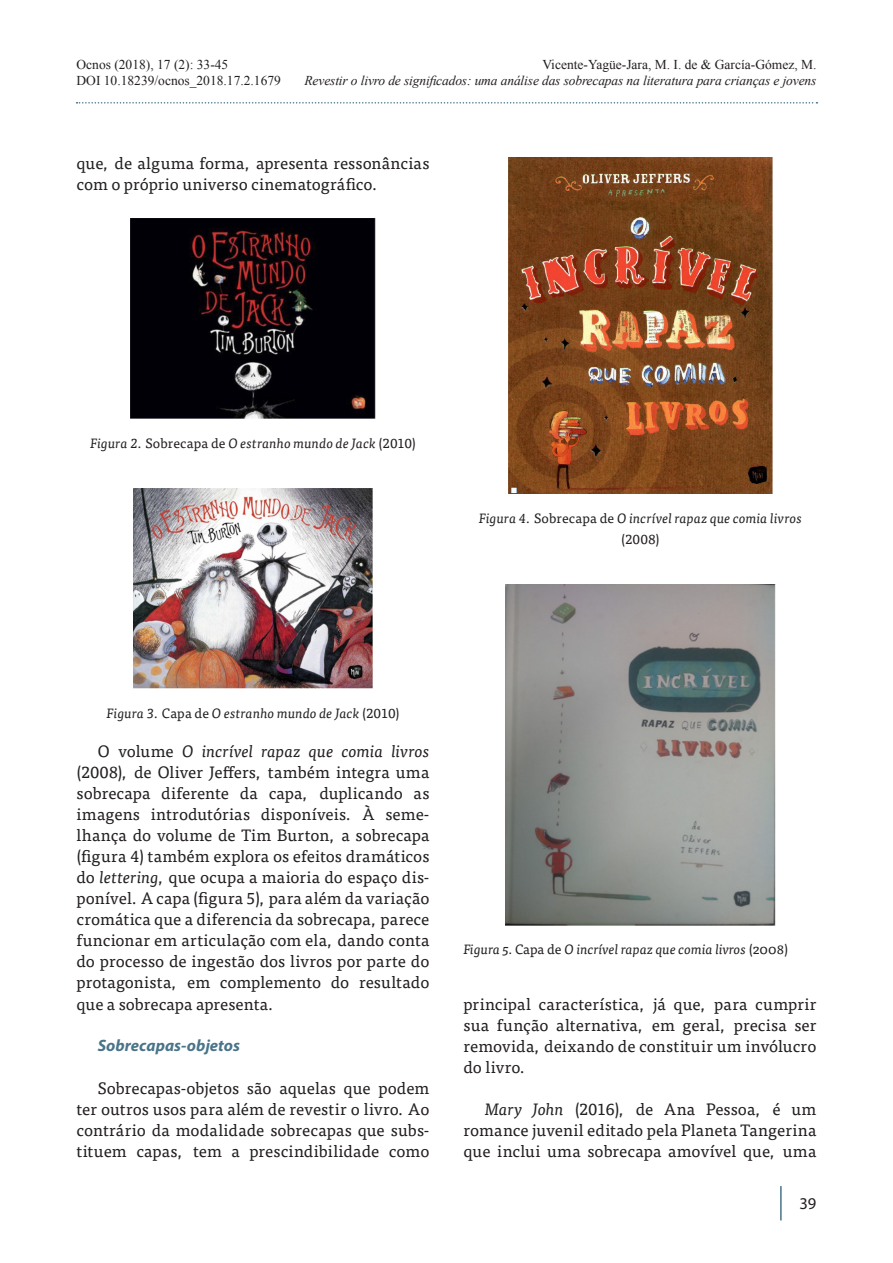
<style>
.page{position:relative;width:893px;height:1263px;background:#fff}
.page>*{position:absolute;margin:0;border:0;box-sizing:border-box;transform-origin:0 0}
.Texto_corrido{font:16.5px/21px "Tisa Pro";letter-spacing:.005em;color:#231f20;text-align:justify}
.Subapartado{font:italic 700 16.5px "Myriad Pro";letter-spacing:.005em;color:#49748a}
.t1{font:16.5px "Myriad Pro";color:#231f20}
.Título_figuras-image{font:italic 13.5px/21px "Tisa Pro";letter-spacing:.005em;color:#231f20;text-align:center}
.t2{font:13.5px/16.2px "Times New Roman";color:#231f20}
.t3{font:italic 13.5px "Times New Roman";letter-spacing:-.01em;color:#231f20}
.s1{font-style:normal}
.s2{font-style:italic}
</style>
<div class="page">
<svg style="left:77px;top:102px;width:740px;height:2px"></svg>
<hr style="left:780px;top:1187px;width:2px;height:33px;background:#49748a">
<img style="left:131px;top:218px;width:244px;height:200px">
<img style="left:133px;top:488px;width:240px;height:200px">
<img style="left:508px;top:157px;width:264px;height:336px">
<img style="left:506px;top:584px;width:269px;height:341px">
<p class="t2" style="left:77px;top:56px;width:206px">Ocnos (2018), 17 (2): 33-45<br>DOI 10.18239/ocnos_2018.17.2.1679</p>
<p class="t2" style="left:542px;top:56px;width:276px">Vicente-Yagüe-Jara, M. I. de &amp; García-Gómez, M.</p>
<p class="t3" style="left:305px;top:71px;width:513px">Revestir o livro de significados: uma análise das sobrecapas na literatura para crianças e jovens</p>
<p class="Texto_corrido" style="left:77px;top:152px;width:354px">que, de alguma forma, apresenta ressonâncias com o próprio universo cinematográfico.</p>
<p class="Título_figuras-image" style="left:90px;top:432px;width:327px">Figura 2<span class="s1">. Sobrecapa de</span> O estranho mundo de Jack <span class="s1">(2010)</span></p>
<p class="Título_figuras-image" style="left:479px;top:507px;width:325px">Figura 4. <span class="s1">Sobrecapa de</span> O incrível rapaz que comia livros <span class="s1">(2008)</span></p>
<p class="Título_figuras-image" style="left:107px;top:702px;width:294px">Figura 3<span class="s1">. Capa de</span> O estranho mundo de Jack <span class="s1">(2010)</span></p>
<p class="Texto_corrido" style="left:77px;top:740px;width:354px;text-indent:21px">O volume <span class="s2">O incrível rapaz que comia livros </span>(2008), de Oliver Jeffers, também integra uma sobrecapa diferente da capa, duplicando as imagens introdutórias disponíveis. À seme&shy;lhança do volume de Tim Burton, a sobrecapa (figura 4) também explora os efeitos dramáticos do <span class="s2">lettering</span>, que ocupa a maioria do espaço dis&shy;ponível. A capa (figura 5), para além da variação cromática que a diferencia da sobrecapa, parece funcionar em articulação com ela, dando conta do processo de ingestão dos livros por parte do protagonista, em complemento do resultado que a sobrecapa apresenta.</p>
<p class="Subapartado" style="left:98px;top:1034px;width:144px">Sobrecapas-objetos</p>
<p class="Texto_corrido" style="left:77px;top:1076px;width:354px;text-indent:21px">Sobrecapas-objetos são aquelas que podem ter outros usos para além de revestir o livro. Ao contrário da modalidade sobrecapas que subs&shy;tituem capas, tem a prescindibilidade como</p>
<p class="Título_figuras-image" style="left:463px;top:938px;width:326px">Figura 5. <span class="s1">Capa de</span> O incrível rapaz que comia livros <span class="s1">(2008)</span></p>
<p class="Texto_corrido" style="left:463px;top:992px;width:354px">principal característica, já que, para cumprir sua função alternativa, em geral, precisa ser removida, deixando de constituir um invólucro do livro.</p>
<p class="Texto_corrido" style="left:463px;top:1097px;width:354px;text-indent:21px"><span class="s2">Mary John</span> (2016), de Ana Pessoa, é um romance juvenil editado pela Planeta Tangerina que inclui uma sobrecapa amovível que, uma</p>
<p class="t1" style="left:799px;top:1194px;width:18px">39</p>
</div>
